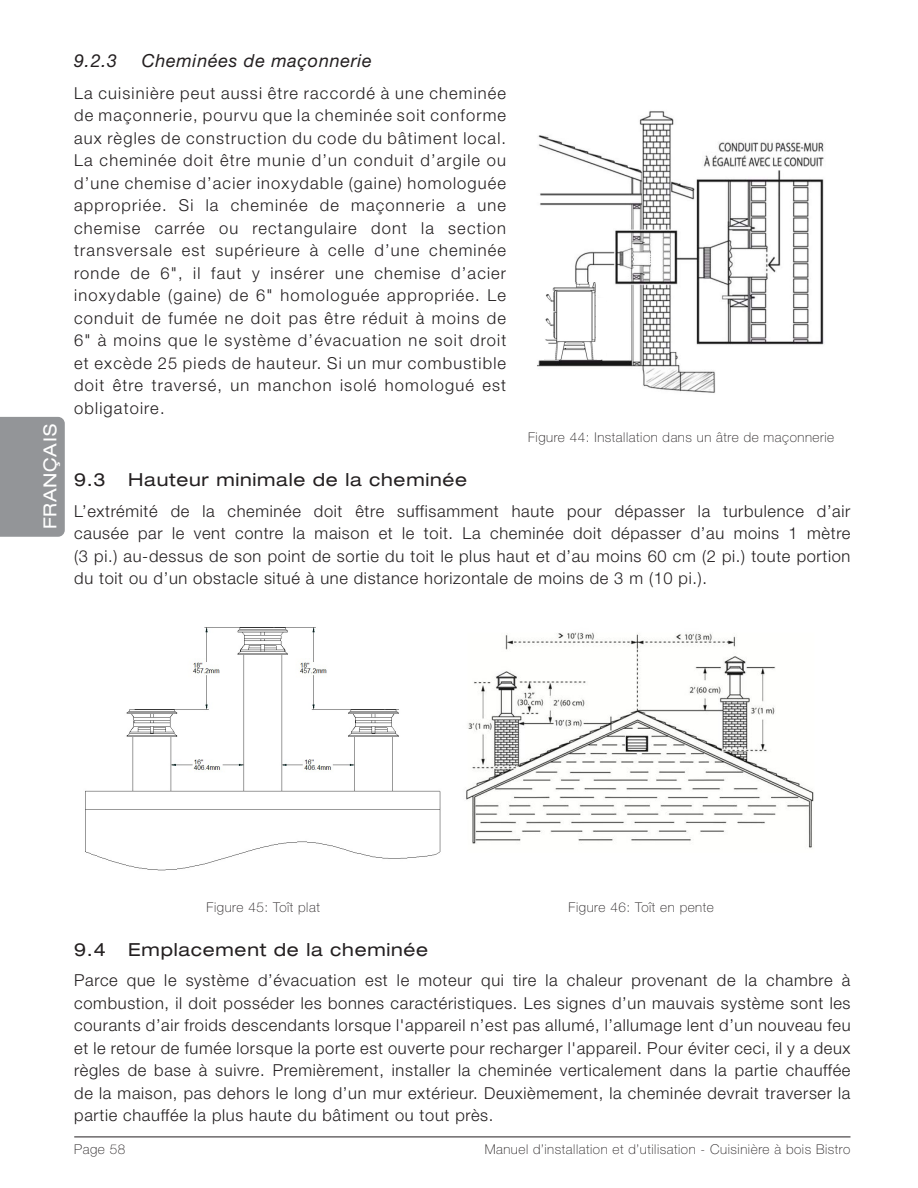
<style>
.page{position:relative;width:918px;height:1188px;background:#fff}
.page>*{position:absolute;margin:0;border:0;box-sizing:border-box;transform-origin:0 0}
.t1{font:expanded 18px "Helvetica Neue LT Std";letter-spacing:.04em;color:#231f20}
.t2{font:italic 18px "Helvetica Neue LT Std";letter-spacing:.04em;color:#231f20}
.t3{font:expanded 18px "Helvetica Neue LT Std";letter-spacing:.04em;color:#fff}
.t4{font:300 16.5px/22.5px "Helvetica Neue LT Std";letter-spacing:.04em;color:#231f20;text-align:justify}
.t5{font:100 13.5px "Helvetica Neue LT Std";letter-spacing:.04em;color:#231f20}
</style>
<div class="page">
<hr style="left:74px;top:1137px;width:776px;height:1px;background:#231f20">
<div style="left:0;top:417px;width:65px;height:120px;background:#939598"></div>
<img style="left:537px;top:111px;width:287px;height:282px">
<img style="left:545px;top:283px;width:52px;height:77px">
<img style="left:700px;top:139px;width:124px;height:31px">
<img style="left:85px;top:627px;width:356px;height:244px">
<img style="left:466px;top:632px;width:348px;height:216px">
<p class="t3" style="left:39px;top:529px;width:106px;rotate:-90deg">FRANÇAIS</p>
<p class="t2" style="left:74px;top:50px;width:44px">9.2.3</p>
<p class="t2" style="left:142px;top:50px;width:232px">Cheminées de maçonnerie</p>
<p class="t4" style="left:74px;top:81px;width:433px">La cuisinière peut aussi être raccordé à une cheminée de maçonnerie, pourvu que la cheminée soit conforme aux règles de construction du code du bâtiment local.<br>La cheminée doit être munie d’un conduit d’argile ou d’une chemise d’acier inoxydable (gaine) homologuée appropriée. Si la cheminée de maçonnerie a une chemise carrée ou rectangulaire dont la section transversale est supérieure à celle d’une cheminée ronde de 6", il faut y insérer une chemise d’acier inoxydable (gaine) de 6" homologuée appropriée. Le conduit de fumée ne doit pas être réduit à moins de 6" à moins que le système d’évacuation ne soit droit et excède 25 pieds de hauteur. Si un mur combustible doit être traversé, un manchon isolé homologué est obligatoire.</p>
<p class="t5" style="left:528px;top:430px;width:308px">Figure 44: Installation dans un âtre de maçonnerie</p>
<p class="t1" style="left:74px;top:469px;width:33px">9.3</p>
<p class="t1" style="left:128px;top:469px;width:341px">Hauteur minimale de la cheminée</p>
<p class="t4" style="left:74px;top:499px;width:778px">L’extrémité de la cheminée doit être suffisamment haute pour dépasser la turbulence d’air causée par le vent contre la maison et le toit. La cheminée doit dépasser d’au moins 1 mètre (3 pi.) au-dessus de son point de sortie du toit le plus haut et d’au moins 60 cm (2 pi.) toute portion du toit ou d’un obstacle situé à une distance horizontale de moins de 3 m (10 pi.).</p>
<p class="t5" style="left:207px;top:899px;width:115px">Figure 45: Toît plat</p>
<p class="t5" style="left:569px;top:899px;width:147px">Figure 46: Toît en pente</p>
<p class="t1" style="left:74px;top:938px;width:33px">9.4</p>
<p class="t1" style="left:128px;top:938px;width:302px">Emplacement de la cheminée</p>
<p class="t4" style="left:74px;top:969px;width:778px">Parce que le système d’évacuation est le moteur qui tire la chaleur provenant de la chambre à combustion, il doit posséder les bonnes caractéristiques. Les signes d’un mauvais système sont les courants d’air froids descendants lorsque l'appareil n’est pas allumé, l’allumage lent d’un nouveau feu et le retour de fumée lorsque la porte est ouverte pour recharger l'appareil. Pour éviter ceci, il y a deux règles de base à suivre. Premièrement, installer la cheminée verticalement dans la partie chauffée de la maison, pas dehors le long d’un mur extérieur. Deuxièmement, la cheminée devrait traverser la partie chauffée la plus haute du bâtiment ou tout près.</p>
<p class="t5" style="left:74px;top:1142px;width:52px">Page 58</p>
<p class="t5" style="left:485px;top:1142px;width:367px">Manuel d’installation et d’utilisation - Cuisinière à bois Bistro</p>
</div>
